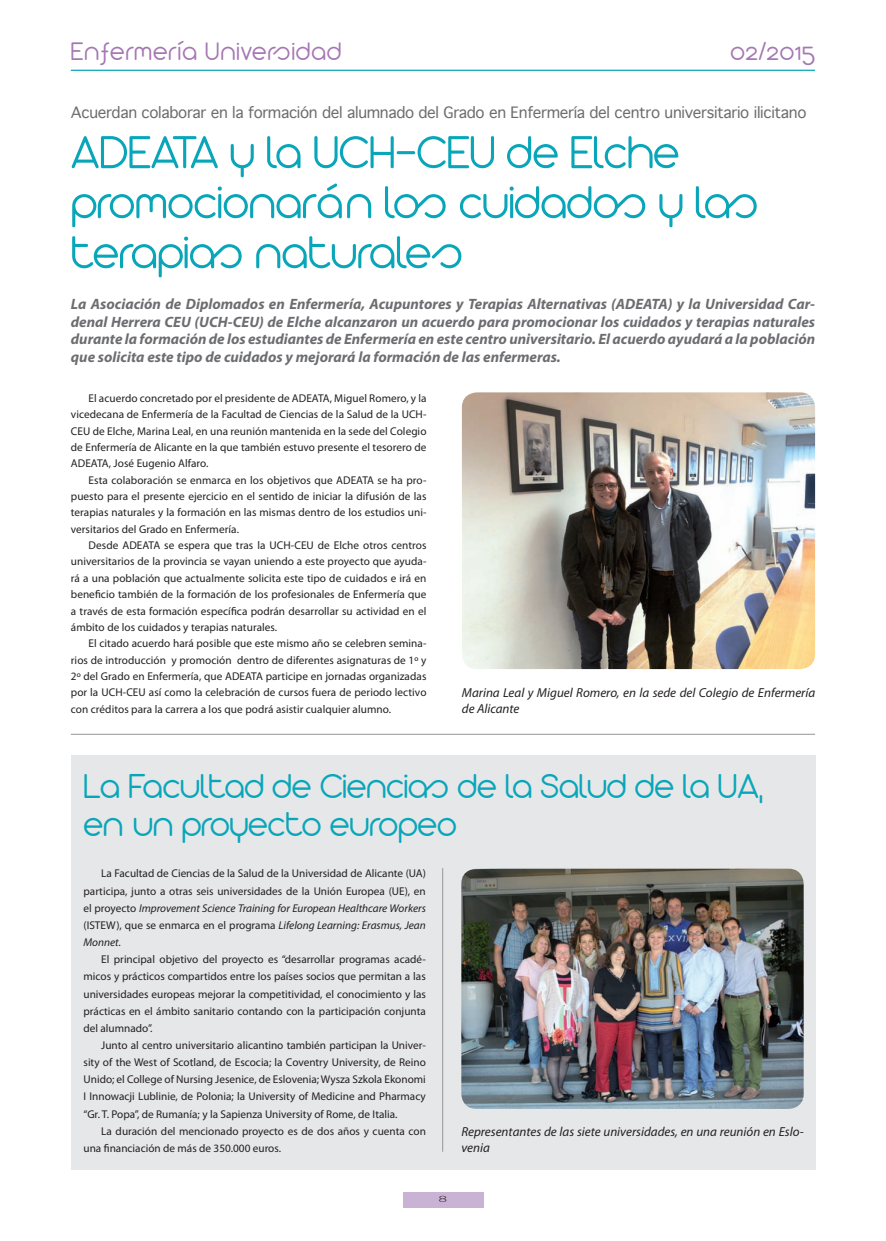
<style>
.page{position:relative;width:886px;height:1241px;background:#fff}
.page>*{position:absolute;margin:0;border:0;box-sizing:border-box;transform-origin:0 0}
.t1{font:300 50px/50px "Arista 2.0 Alternate";color:#09a6b9}
.t2{font:300 37.5px/37.5px "Arista 2.0 Alternate";color:#09a6b9}
.t3{font:300 27.5px "Arista 2.0 Alternate";letter-spacing:.04em;color:#a577b3}
.t4{font:italic 700 15px/17.5px "Myriad Pro";color:#6c6d70;text-align:justify}
.t5{font:15px "Geneva";letter-spacing:-.02em;color:#6c6d70}
.t6{font:italic 13px/15.6px "Myriad Pro";color:#231f20}
.t7{font:11.25px/16.4px "Myriad Pro";color:#231f20;text-align:justify}
.t8{font:300 8.12px "Futura";color:#231f20;scale:2 1}
.s1{font-style:italic}
</style>
<div class="page">
<hr style="left:71px;top:70px;width:744px;height:1px;background:#09a6b9">
<div style="left:403px;top:1192px;width:80px;height:15px;background:#cab2d5"></div>
<div style="left:71px;top:755px;width:744px;height:414px;background:#e6e7e9"></div>
<hr style="left:71px;top:733px;width:744px;height:1px;background:#939598">
<img style="left:461px;top:868px;width:343px;height:240px">
<img style="left:462px;top:392px;width:353px;height:277px">
<hr style="left:442px;top:868px;width:1px;height:283px;background:#939598">
<h3 class="t3" style="left:71px;top:35px;width:272px">Enfermería Universidad</h3>
<h3 class="t3" style="left:730px;top:35px;width:86px">02/2015</h3>
<h3 class="t5" style="left:71px;top:100px;width:737px">Acuerdan colaborar en la formación del alumnado del Grado en Enfermería del centro universitario ilicitano</h3>
<h1 class="t1" style="left:71px;top:126px;width:689px">ADEATA y la UCH-CEU de Elche promocionarán los cuidados y las terapias naturales</h1>
<p class="t4" style="left:71px;top:295px;width:746px">La Asociación de Diplomados en Enfermería, Acupuntores y Terapias Alternativas (ADEATA) y la Universidad Car&shy;denal Herrera CEU (UCH-CEU) de Elche alcanzaron un acuerdo para promocionar los cuidados y terapias naturales durante la formación de los estudiantes de Enfermería en este centro universitario. El acuerdo ayudará a la población que solicita este tipo de cuidados y mejorará la formación de las enfermeras.</p>
<p class="t7" style="left:71px;top:389px;width:357px;text-indent:18px">El acuerdo concretado por el presidente de ADEATA, Miguel Romero, y la vicedecana de Enfermería de la Facultad de Ciencias de la Salud de la UCH-CEU de Elche, Marina Leal, en una reunión mantenida en la sede del Colegio de Enfermería de Alicante en la que también estuvo presente el tesorero de ADEATA, José Eugenio Alfaro.</p>
<p class="t7" style="left:71px;top:471px;width:357px;text-indent:18px">Esta colaboración se enmarca en los objetivos que ADEATA se ha pro&shy;puesto para el presente ejercicio en el sentido de iniciar la difusión de las terapias naturales y la formación en las mismas dentro de los estudios uni&shy;versitarios del Grado en Enfermería.</p>
<p class="t7" style="left:71px;top:537px;width:357px;text-indent:18px">Desde ADEATA se espera que tras la UCH-CEU de Elche otros centros universitarios de la provincia se vayan uniendo a este proyecto que ayuda&shy;rá a una población que actualmente solicita este tipo de cuidados e irá en beneficio también de la formación de los profesionales de Enfermería que a través de esta formación específica podrán desarrollar su actividad en el ámbito de los cuidados y terapias naturales.</p>
<p class="t7" style="left:71px;top:635px;width:357px;text-indent:18px">El citado acuerdo hará posible que este mismo año se celebren semina&shy;rios de introducción y promoción dentro de diferentes asignaturas de 1º y 2º del Grado en Enfermería, que ADEATA participe en jornadas organizadas por la UCH-CEU así como la celebración de cursos fuera de periodo lectivo con créditos para la carrera a los que podrá asistir cualquier alumno.</p>
<p class="t6" style="left:462px;top:684px;width:355px">Marina Leal y Miguel Romero, en la sede del Colegio de Enfermería de Alicante</p>
<h2 class="t2" style="left:84px;top:766px;width:681px">La Facultad de Ciencias de la Salud de la UA, en un proyecto europeo</h2>
<p class="t7" style="left:84px;top:864px;width:344px;line-height:17.1px;text-indent:18px">La Facultad de Ciencias de la Salud de la Universidad de Alicante (UA) participa, junto a otras seis universidades de la Unión Europea (UE), en el proyecto <span class="s1">Improvement Science Training for European Healthcare Workers </span>(ISTEW), que se enmarca en el programa <span class="s1">Lifelong Learning: Erasmus, Jean Monnet.</span></p>
<p class="t7" style="left:84px;top:950px;width:344px;line-height:17.1px;text-indent:18px">El principal objetivo del proyecto es “desarrollar programas acadé&shy;micos y prácticos compartidos entre los países socios que permitan a las universidades europeas mejorar la competitividad, el conocimiento y las prácticas en el ámbito sanitario contando con la participación conjunta del alumnado”.</p>
<p class="t7" style="left:84px;top:1036px;width:344px;line-height:17.1px;text-indent:18px">Junto al centro universitario alicantino también participan la Univer&shy;sity of the West of Scotland, de Escocia; la Coventry University, de Reino Unido; el College of Nursing Jesenice, de Eslovenia; Wysza Szkola Ekonomi I Innowacji Lublinie, de Polonia; la University of Medicine and Pharmacy “Gr. T. Popa”, de Rumanía; y la Sapienza University of Rome, de Italia.</p>
<p class="t7" style="left:84px;top:1121px;width:344px;line-height:17.1px;text-indent:18px">La duración del mencionado proyecto es de dos años y cuenta con una financiación de más de 350.000 euros.</p>
<p class="t6" style="left:461px;top:1123px;width:344px">Representantes de las siete universidades, en una reunión en Eslo&shy;venia</p>
<p class="t8" style="left:438px;top:1193px;width:7px">8</p>
</div>
